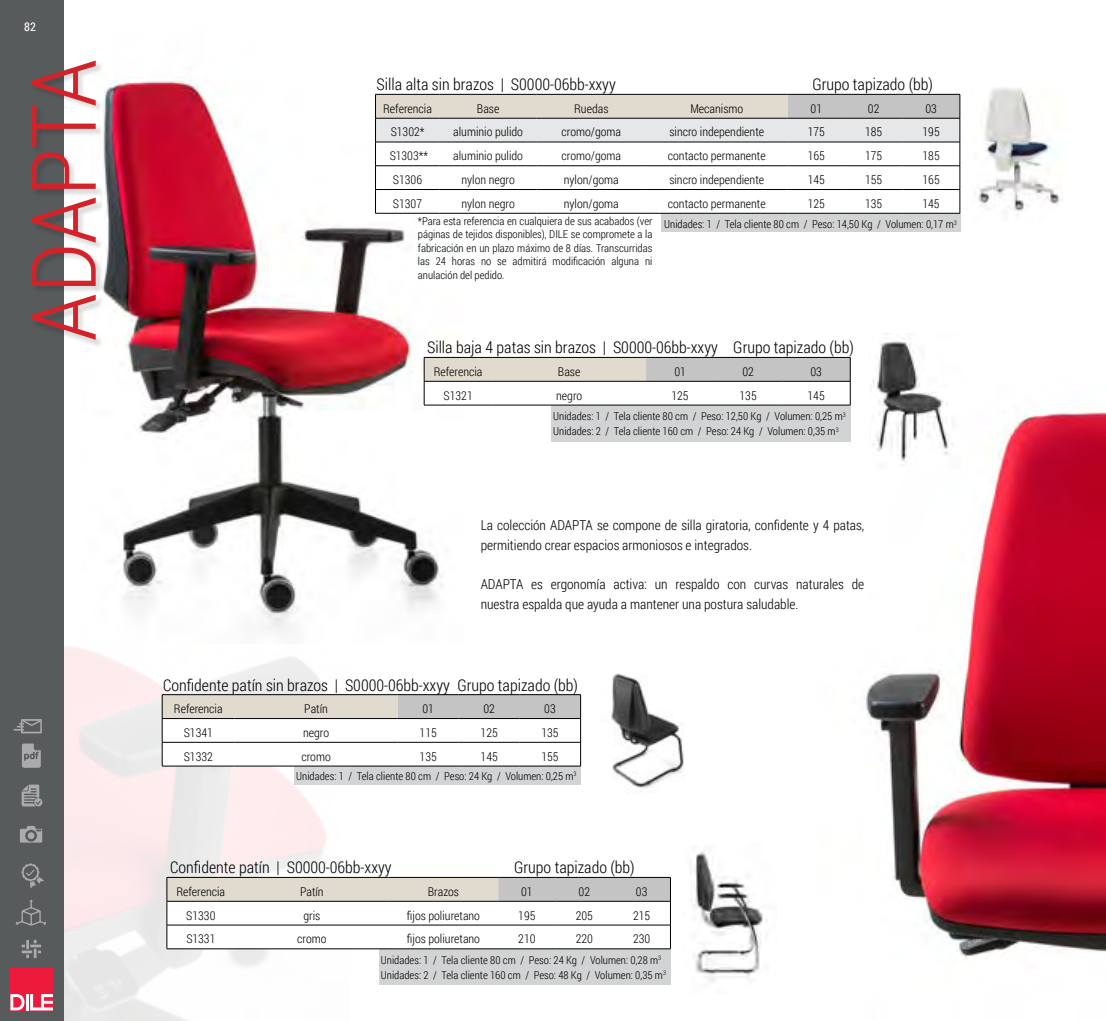
<style>
.page{position:relative;width:1106px;height:1021px;background:#fff}
.page>*{position:absolute;margin:0;border:0;box-sizing:border-box;transform-origin:0 0}
.t1{font:300 90px "Roboto Condensed";color:#d2232a}
.t2{font:300 16.2px "Roboto Condensed";color:#000}
.t3{font:300 13.65px/19.6px "Roboto Condensed";color:#000}
.t4{font:300 12.15px "Roboto Condensed";color:#000}
.t5{font:12px "Roboto Condensed";color:#fff}
.t6{font:300 10.95px/13.5px "Roboto Condensed";color:#000}
</style>
<div class="page">
<div style="left:0;top:0;width:64px;height:1020px;background:#585b5c"></div>
<div style="left:10px;top:967px;width:43px;height:43px;background:#ed1a3b"></div>
<svg style="left:10px;top:994px;width:43px;height:16px"></svg>
<svg style="left:16px;top:743px;width:30px;height:215px"></svg>
<svg style="left:13px;top:719px;width:29px;height:15px"></svg>
<img style="left:802px;top:405px;width:304px;height:554px">
<div style="left:550px;top:405px;width:300px;height:18px;background:#d1d3d4"></div>
<div style="left:550px;top:423px;width:300px;height:18px;background:#d1d3d4"></div>
<div style="left:294px;top:766px;width:286px;height:18px;background:#d1d3d4"></div>
<div style="left:379px;top:948px;width:291px;height:37px;background:#d1d3d4"></div>
<div style="left:661px;top:213px;width:299px;height:18px;background:#d1d3d4"></div>
<img style="left:103px;top:77px;width:387px;height:556px">
<img style="left:64px;top:646px;width:285px;height:374px">
<hr style="left:424px;top:405px;width:68px;height:1px;background:#000">
<hr style="left:492px;top:405px;width:154px;height:1px;background:#000">
<hr style="left:646px;top:405px;width:68px;height:1px;background:#000">
<hr style="left:714px;top:405px;width:68px;height:1px;background:#000">
<svg style="left:424px;top:357px;width:427px;height:48px"></svg>
<hr style="left:782px;top:405px;width:68px;height:1px;background:#000">
<hr style="left:167px;top:948px;width:68px;height:1px;background:#000">
<hr style="left:235px;top:948px;width:154px;height:1px;background:#000">
<hr style="left:389px;top:948px;width:109px;height:1px;background:#000">
<hr style="left:498px;top:948px;width:57px;height:1px;background:#000">
<hr style="left:555px;top:948px;width:58px;height:1px;background:#000">
<svg style="left:167px;top:877px;width:504px;height:71px"></svg>
<hr style="left:613px;top:948px;width:57px;height:1px;background:#000">
<img style="left:691px;top:851px;width:76px;height:131px">
<img style="left:869px;top:338px;width:91px;height:130px">
<hr style="left:375px;top:213px;width:65px;height:1px;background:#000">
<hr style="left:440px;top:213px;width:96px;height:1px;background:#000">
<hr style="left:536px;top:213px;width:110px;height:1px;background:#000">
<hr style="left:646px;top:213px;width:141px;height:1px;background:#000">
<hr style="left:787px;top:213px;width:58px;height:1px;background:#000">
<hr style="left:845px;top:213px;width:57px;height:1px;background:#000">
<svg style="left:375px;top:94px;width:585px;height:119px"></svg>
<hr style="left:902px;top:213px;width:58px;height:1px;background:#000">
<img style="left:978px;top:88px;width:84px;height:127px">
<svg style="left:162px;top:694px;width:419px;height:72px"></svg>
<hr style="left:519px;top:765px;width:62px;height:1px;background:#000">
<img style="left:611px;top:673px;width:73px;height:120px">
<div style="left:33px;top:60px;width:70px;height:288px;background:#000;opacity:.15"></div>
<p class="t5" style="left:24px;top:19px;width:13px">82</p>
<h1 class="t1" style="left:1px;top:341px;width:284px;rotate:-90deg">ADAPTA</h1>
<h2 class="t2" style="left:376px;top:73px;width:241px">Silla alta sin brazos | S0000-06bb-xxyy</h2>
<h2 class="t2" style="left:812px;top:73px;width:122px">Grupo tapizado (bb)</h2>
<p class="t4" style="left:383px;top:100px;width:50px">Referencia</p>
<p class="t4" style="left:477px;top:100px;width:24px">Base</p>
<p class="t4" style="left:574px;top:100px;width:36px">Ruedas</p>
<p class="t4" style="left:690px;top:100px;width:54px">Mecanismo</p>
<p class="t4" style="left:810px;top:100px;width:13px">01</p>
<p class="t4" style="left:868px;top:100px;width:13px">02</p>
<p class="t4" style="left:925px;top:100px;width:13px">03</p>
<p class="t4" style="left:391px;top:124px;width:35px">S1302*</p>
<p class="t4" style="left:453px;top:124px;width:71px">aluminio pulido</p>
<p class="t4" style="left:561px;top:124px;width:61px">cromo/goma</p>
<p class="t4" style="left:669px;top:124px;width:96px">sincro independiente</p>
<p class="t4" style="left:807px;top:124px;width:19px">175</p>
<p class="t4" style="left:865px;top:124px;width:19px">185</p>
<p class="t4" style="left:922px;top:124px;width:19px">195</p>
<p class="t4" style="left:390px;top:147px;width:40px">S1303**</p>
<p class="t4" style="left:453px;top:147px;width:71px">aluminio pulido</p>
<p class="t4" style="left:561px;top:147px;width:61px">cromo/goma</p>
<p class="t4" style="left:668px;top:147px;width:99px">contacto permanente</p>
<p class="t4" style="left:807px;top:147px;width:19px">165</p>
<p class="t4" style="left:865px;top:147px;width:19px">175</p>
<p class="t4" style="left:922px;top:147px;width:19px">185</p>
<p class="t4" style="left:393px;top:171px;width:31px">S1306</p>
<p class="t4" style="left:461px;top:171px;width:55px">nylon negro</p>
<p class="t4" style="left:564px;top:171px;width:57px">nylon/goma</p>
<p class="t4" style="left:669px;top:171px;width:96px">sincro independiente</p>
<p class="t4" style="left:807px;top:171px;width:19px">145</p>
<p class="t4" style="left:865px;top:171px;width:19px">155</p>
<p class="t4" style="left:922px;top:171px;width:19px">165</p>
<p class="t4" style="left:393px;top:195px;width:31px">S1307</p>
<p class="t4" style="left:461px;top:195px;width:55px">nylon negro</p>
<p class="t4" style="left:564px;top:195px;width:57px">nylon/goma</p>
<p class="t4" style="left:668px;top:195px;width:99px">contacto permanente</p>
<p class="t4" style="left:807px;top:195px;width:19px">125</p>
<p class="t4" style="left:865px;top:195px;width:19px">135</p>
<p class="t4" style="left:922px;top:195px;width:19px">145</p>
<p class="t6" style="left:418px;top:214px;width:236px;text-align:justify">*Para esta referencia en cualquiera de sus acabados (ver páginas de tejidos disponibles), DILE se compromete a la fabricación en un plazo máximo de 8 días. Transcurridas las 24 horas no se admitirá modificación alguna ni anulación del pedido.</p>
<p class="t6" style="left:664px;top:217px;width:294px">Unidades: 1 / Tela cliente 80 cm / Peso: 14,50 Kg / Volumen: 0,17 m<sup>3</sup></p>
<h2 class="t2" style="left:427px;top:336px;width:428px">Silla baja 4 patas sin brazos | S0000-06bb-xxyy Grupo tapizado (bb)</h2>
<p class="t4" style="left:434px;top:363px;width:50px">Referencia</p>
<p class="t4" style="left:558px;top:363px;width:24px">Base</p>
<p class="t4" style="left:674px;top:363px;width:13px">01</p>
<p class="t4" style="left:742px;top:363px;width:13px">02</p>
<p class="t4" style="left:810px;top:363px;width:13px">03</p>
<p class="t4" style="left:443px;top:387px;width:31px">S1321</p>
<p class="t4" style="left:556px;top:387px;width:28px">negro</p>
<p class="t4" style="left:671px;top:387px;width:19px">125</p>
<p class="t4" style="left:739px;top:387px;width:19px">135</p>
<p class="t4" style="left:807px;top:387px;width:19px">145</p>
<p class="t6" style="left:553px;top:408px;width:294px;line-height:15px">Unidades: 1 / Tela cliente 80 cm / Peso: 12,50 Kg / Volumen: 0,25 m<sup>3<br></sup>Unidades: 2 / Tela cliente 160 cm / Peso: 24 Kg / Volumen: 0,35 m<sup>3</sup></p>
<p class="t3" style="left:480px;top:515px;width:385px">La colección ADAPTA se compone de silla giratoria, confidente y 4 patas, permitiendo crear espacios armoniosos e integrados.</p>
<p class="t3" style="left:480px;top:574px;width:385px">ADAPTA es ergonomía activa: un respaldo con curvas naturales de nuestra espalda que ayuda a mantener una postura saludable.</p>
<h2 class="t2" style="left:163px;top:673px;width:416px">Confidente patín sin brazos | S0000-06bb-xxyy Grupo tapizado (bb)</h2>
<p class="t4" style="left:174px;top:700px;width:50px">Referencia</p>
<p class="t4" style="left:304px;top:700px;width:25px">Patín</p>
<p class="t4" style="left:422px;top:700px;width:13px">01</p>
<p class="t4" style="left:483px;top:700px;width:13px">02</p>
<p class="t4" style="left:544px;top:700px;width:13px">03</p>
<p class="t4" style="left:184px;top:724px;width:31px">S1341</p>
<p class="t4" style="left:303px;top:724px;width:28px">negro</p>
<p class="t4" style="left:419px;top:724px;width:19px">115</p>
<p class="t4" style="left:480px;top:724px;width:19px">125</p>
<p class="t4" style="left:541px;top:724px;width:19px">135</p>
<p class="t4" style="left:184px;top:747px;width:31px">S1332</p>
<p class="t4" style="left:301px;top:747px;width:31px">cromo</p>
<p class="t4" style="left:419px;top:747px;width:19px">135</p>
<p class="t4" style="left:480px;top:747px;width:19px">145</p>
<p class="t4" style="left:541px;top:747px;width:19px">155</p>
<p class="t6" style="left:296px;top:769px;width:282px">Unidades: 1 / Tela cliente 80 cm / Peso: 24 Kg / Volumen: 0,25 m<sup>3</sup></p>
<h2 class="t2" style="left:170px;top:856px;width:223px">Confidente patín | S0000-06bb-xxyy</h2>
<h2 class="t2" style="left:514px;top:856px;width:122px">Grupo tapizado (bb)</h2>
<p class="t4" style="left:176px;top:883px;width:50px">Referencia</p>
<p class="t4" style="left:300px;top:883px;width:25px">Patín</p>
<p class="t4" style="left:428px;top:883px;width:33px">Brazos</p>
<p class="t4" style="left:521px;top:883px;width:13px">01</p>
<p class="t4" style="left:578px;top:883px;width:13px">02</p>
<p class="t4" style="left:636px;top:883px;width:13px">03</p>
<p class="t4" style="left:186px;top:906px;width:31px">S1330</p>
<p class="t4" style="left:303px;top:906px;width:18px">gris</p>
<p class="t4" style="left:407px;top:906px;width:75px">fijos poliuretano</p>
<p class="t4" style="left:518px;top:906px;width:19px">195</p>
<p class="t4" style="left:575px;top:906px;width:19px">205</p>
<p class="t4" style="left:633px;top:906px;width:19px">215</p>
<p class="t4" style="left:186px;top:930px;width:31px">S1331</p>
<p class="t4" style="left:297px;top:930px;width:31px">cromo</p>
<p class="t4" style="left:407px;top:930px;width:75px">fijos poliuretano</p>
<p class="t4" style="left:518px;top:930px;width:19px">210</p>
<p class="t4" style="left:575px;top:930px;width:19px">220</p>
<p class="t4" style="left:633px;top:930px;width:19px">230</p>
<p class="t6" style="left:381px;top:952px;width:286px;line-height:15px">Unidades: 1 / Tela cliente 80 cm / Peso: 24 Kg / Volumen: 0,28 m<sup>3<br></sup>Unidades: 2 / Tela cliente 160 cm / Peso: 48 Kg / Volumen: 0,35 m<sup>3</sup></p>
</div>
